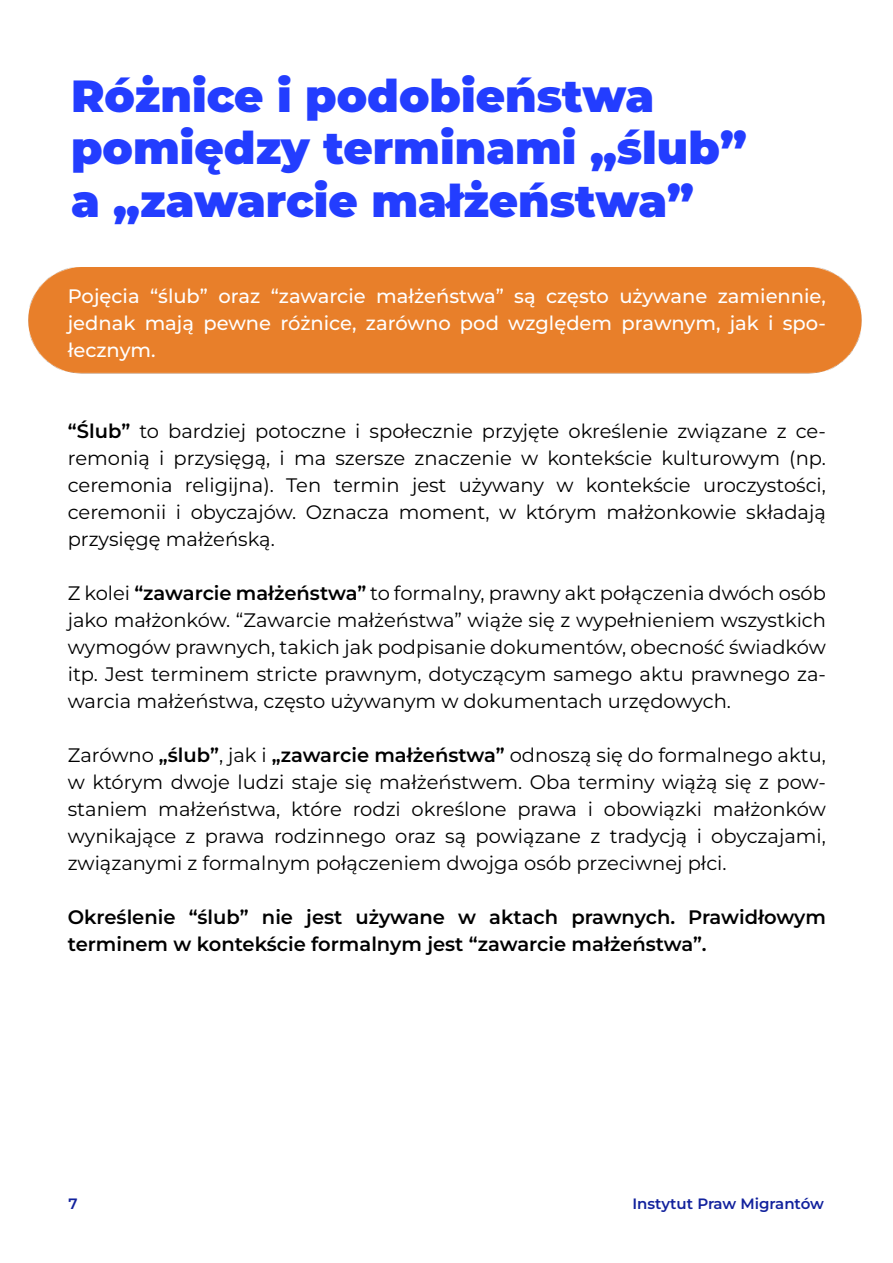
<style>
.page{position:relative;width:893px;height:1263px;background:#fff}
.page>*{position:absolute;margin:0;border:0;box-sizing:border-box;transform-origin:0 0}
.t1{font:900 45px/52.5px "Montserrat";color:#233dff}
.t2{font:19.5px/27px "Montserrat";color:#000;text-align:justify}
.t3{font:500 19.5px/27px "Montserrat";color:#fff;text-align:justify}
.t4{font:600 19.5px/27px "Montserrat";color:#000}
.t5{font:600 15px "Montserrat";color:#12229d}
.s1{font-weight:600}
</style>
<div class="page">
<div style="left:28px;top:267px;width:834px;height:107px;background:#e87f2a"></div>
<h1 class="t1" style="left:71px;top:67px;width:677px">Różnice i podobieństwa pomiędzy terminami „ślub” a „zawarcie małżeństwa”</h1>
<p class="t3" style="left:68px;top:281px;width:760px">Pojęcia “ślub” oraz “zawarcie małżeństwa” są często używane zamiennie, jednak mają pewne różnice, zarówno pod względem prawnym, jak i spo&shy;łecznym.</p>
<p class="t2" style="left:68px;top:417px;width:760px"><span class="s1">“Ślub”</span> to bardziej potoczne i społecznie przyjęte określenie związane z ce&shy;remonią i przysięgą, i ma szersze znaczenie w kontekście kulturowym (np. ceremonia religijna). Ten termin jest używany w kontekście uroczystości, ceremonii i obyczajów. Oznacza moment, w którym małżonkowie składają przysięgę małżeńską.</p>
<p class="t2" style="left:68px;top:579px;width:760px">Z kolei <span class="s1">“zawarcie małżeństwa”</span> to formalny, prawny akt połączenia dwóch osób jako małżonków. “Zawarcie małżeństwa” wiąże się z wypełnieniem wszystkich wymogów prawnych, takich jak podpisanie dokumentów, obecność świadków itp. Jest terminem stricte prawnym, dotyczącym samego aktu prawnego za&shy;warcia małżeństwa, często używanym w dokumentach urzędowych.</p>
<p class="t2" style="left:68px;top:741px;width:760px">Zarówno <span class="s1">„ślub”</span>, jak i <span class="s1">„zawarcie małżeństwa”</span> odnoszą się do formalnego aktu, w którym dwoje ludzi staje się małżeństwem. Oba terminy wiążą się z pow&shy;staniem małżeństwa, które rodzi określone prawa i obowiązki małżonków wynikające z prawa rodzinnego oraz są powiązane z tradycją i obyczajami, związanymi z formalnym połączeniem dwojga osób przeciwnej płci.</p>
<p class="t4" style="left:68px;top:903px;width:760px">Określenie “ślub” nie jest używane w aktach prawnych. Prawidłowym terminem w kontekście formalnym jest “zawarcie małżeństwa”.</p>
<p class="t5" style="left:68px;top:1194px;width:11px">7</p>
<p class="t5" style="left:632px;top:1194px;width:193px">Instytut Praw Migrantów</p>
</div>
